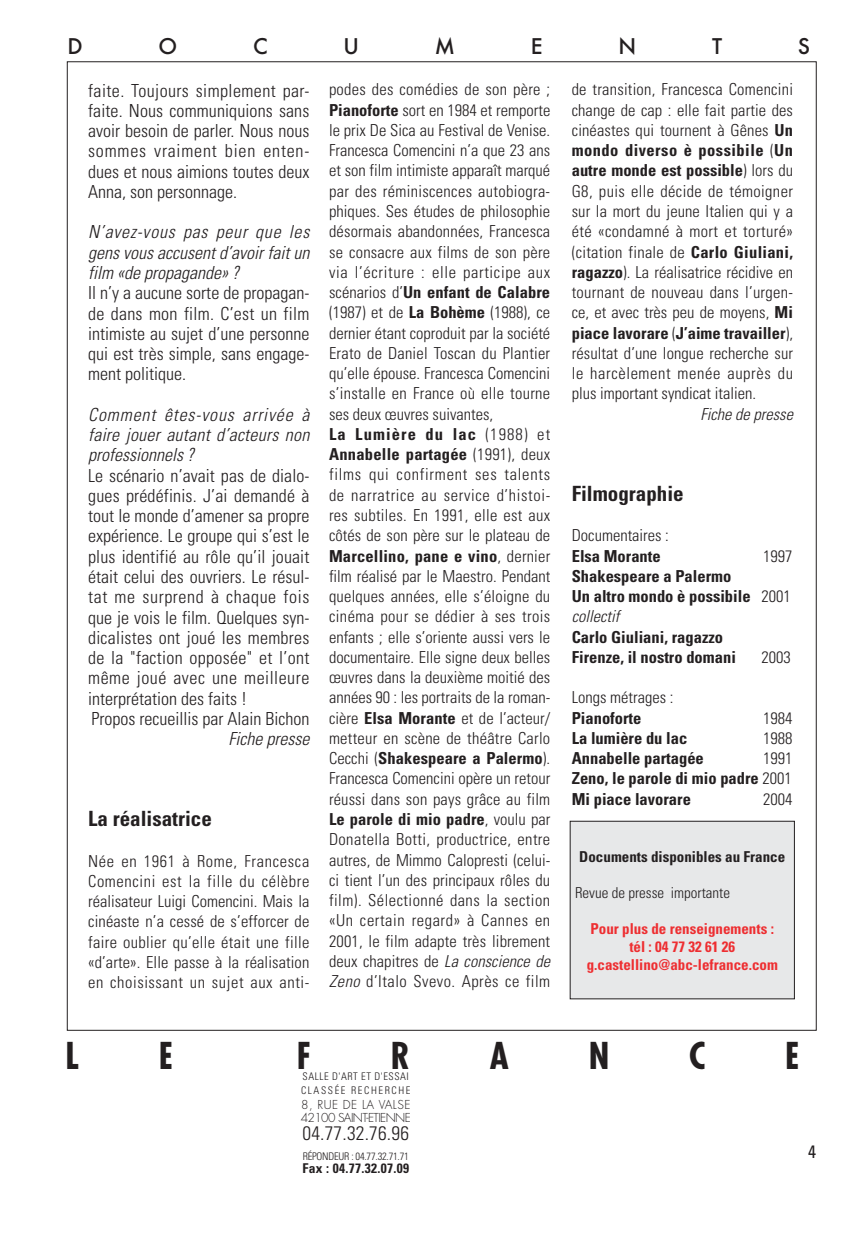
<style>
.page{position:relative;width:851px;height:1234px;background:#fff}
.page>*{position:absolute;margin:0;border:0;box-sizing:border-box;transform-origin:0 0}
.t1{font:700 condensed 36px "Futura";color:#231f20}
.t2{font:700 condensed 21px "Univers";color:#231f20}
.t3{font:500 21px "Futura";color:#231f20}
.t4{font:300 condensed 19.5px "Univers";letter-spacing:.01em;color:#231f20}
.t5{font:300 condensed 18px/20.2px "Univers";color:#231f20;text-align:justify}
.t6{font:italic 300 condensed 18px/20.2px "Univers";color:#231f20;text-align:justify}
.t7{font:condensed 18px "Univers";color:#231f20}
.t8{font:300 condensed 16.5px/20.2px "Univers";letter-spacing:.005em;color:#231f20;text-align:justify}
.t9{font:700 condensed 16.5px/20.2px "Univers";color:#231f20}
.t10{font:italic 300 condensed 16.5px "Univers";color:#231f20}
.t11{font:700 condensed 15px/18px "Univers";color:#ee2e31;text-align:center}
.t12{font:700 condensed 15px "Univers";color:#231f20}
.t13{font:300 condensed 15px "Univers";color:#231f20}
.t14{font:700 condensed 13.5px "Univers";letter-spacing:.025em;color:#231f20}
.t15{font:300 12px/13.5px "Futura";letter-spacing:-.05em;color:#231f20}
.t16{font:300 condensed 10.5px/13.5px "Univers";letter-spacing:.15em;color:#231f20}
.t17{font:300 condensed 10.5px "Univers";letter-spacing:-.02em;color:#231f20}
.s1{font-weight:700}
.s2{font-style:italic}
.s3{font-weight:300}
.s4{font-weight:300;font-style:italic}
</style>
<div class="page">
<div style="left:570px;top:821px;width:224px;height:177px;background:#e7e8e9"></div>
<p class="t3" style="left:67px;top:37px;width:17px">D</p>
<p class="t3" style="left:158px;top:37px;width:20px">O</p>
<p class="t3" style="left:253px;top:37px;width:16px">C</p>
<p class="t3" style="left:343px;top:37px;width:17px">U</p>
<p class="t3" style="left:435px;top:37px;width:22px">M</p>
<p class="t3" style="left:531px;top:37px;width:13px">E</p>
<p class="t3" style="left:618px;top:37px;width:19px">N</p>
<p class="t3" style="left:712px;top:37px;width:12px">T</p>
<p class="t3" style="left:797px;top:37px;width:14px">S</p>
<p class="t5" style="left:88px;top:82px;width:223px">faite. Toujours simplement par&shy;faite. Nous communiquions sans avoir besoin de parler. Nous nous sommes vraiment bien enten&shy;dues et nous aimions toutes deux Anna, son personnage.</p>
<p class="t6" style="left:88px;top:224px;width:223px">N’avez-vous pas peur que les gens vous accusent d’avoir fait un film «de propagande» ?</p>
<p class="t5" style="left:88px;top:284px;width:223px">Il n’y a aucune sorte de propagan&shy;de dans mon film. C’est un film intimiste au sujet d’une personne qui est très simple, sans engage&shy;ment politique.</p>
<p class="t6" style="left:88px;top:406px;width:223px">Comment êtes-vous arrivée à faire jouer autant d’acteurs non professionnels ?</p>
<p class="t5" style="left:88px;top:467px;width:223px;text-align:left">Le scénario n’avait pas de dialo&shy;gues prédéfinis. J’ai demandé à tout le monde d’amener sa propre expérience. Le groupe qui s’est le plus identifié au rôle qu’il jouait était celui des ouvriers. Le résul&shy;tat me surprend à chaque fois que je vois le film. Quelques syn&shy;dicalistes ont joué les membres de la "faction opposée" et l’ont même joué avec une meilleure interprétation des faits !<br>Propos recueillis par Alain Bichon</p>
<p class="t6" style="left:228px;top:730px;width:82px">Fiche presse</p>
<p class="t2" style="left:88px;top:810px;width:125px">La réalisatrice</p>
<p class="t8" style="left:88px;top:852px;width:223px">Née en 1961 à Rome, Francesca Comencini est la fille du célèbre réalisateur Luigi Comencini. Mais la cinéaste n’a cessé de s’efforcer de faire oublier qu’elle était une fille «d’arte». Elle passe à la réalisation en choisissant un sujet aux anti-</p>
<p class="t8" style="left:329px;top:81px;width:223px;text-align:left">podes des comédies de son père ; <span class="s1">Pianoforte</span> sort en 1984 et remporte le prix De Sica au Festival de Venise.<br>Francesca Comencini n’a que 23 ans et son film intimiste apparaît marqué par des réminiscences autobiogra&shy;phiques. Ses études de philosophie désormais abandonnées, Francesca se consacre aux films de son père via l’écriture : elle participe aux scénarios d’<span class="s1">Un enfant de Calabre </span>(1987) et de <span class="s1">La Bohème</span> (1988), ce dernier étant coproduit par la société Erato de Daniel Toscan du Plantier qu’elle épouse. Francesca Comencini s’installe en France où elle tourne ses deux œuvres suivantes,<br><span class="s1">La Lumière du lac</span> (1988) et <span class="s1">Annabelle partagée</span> (1991), deux films qui confirment ses talents de narratrice au service d’histoi&shy;res subtiles. En 1991, elle est aux côtés de son père sur le plateau de <span class="s1">Marcellino, pane e vino</span>, dernier film réalisé par le Maestro. Pendant quelques années, elle s’éloigne du cinéma pour se dédier à ses trois enfants ; elle s’oriente aussi vers le documentaire. Elle signe deux belles œuvres dans la deuxième moitié des années 90 : les portraits de la roman&shy;cière <span class="s1">Elsa Morante</span> et de l’acteur/ metteur en scène de théâtre Carlo Cecchi (<span class="s1">Shakespeare a Palermo</span>).<br>Francesca Comencini opère un retour réussi dans son pays grâce au film <span class="s1">Le parole di mio padre</span>, voulu par Donatella Botti, productrice, entre autres, de Mimmo Calopresti (celui&shy;ci tient l’un des principaux rôles du film). Sélectionné dans la section «Un certain regard» à Cannes en 2001, le film adapte très librement deux chapitres de <span class="s2">La conscience de Zeno</span> d’Italo Svevo. Après ce film</p>
<p class="t8" style="left:571px;top:81px;width:223px">de transition, Francesca Comencini change de cap : elle fait partie des cinéastes qui tournent à Gênes <span class="s1">Un mondo diverso è possibile</span> (<span class="s1">Un autre monde est possible</span>) lors du G8, puis elle décide de témoigner sur la mort du jeune Italien qui y a été «condamné à mort et torturé» (citation finale de <span class="s1">Carlo Giuliani, ragazzo</span>). La réalisatrice récidive en tournant de nouveau dans l’urgen&shy;ce, et avec très peu de moyens, <span class="s1">Mi piace lavorare</span> (<span class="s1">J’aime travailler</span>), résultat d’une longue recherche sur le harcèlement menée auprès du plus important syndicat italien.</p>
<p class="t10" style="left:700px;top:407px;width:94px">Fiche de presse</p>
<p class="t2" style="left:571px;top:485px;width:113px">Filmographie</p>
<p class="t8" style="left:571px;top:527px;width:99px">Documentaires :</p>
<p class="t9" style="left:571px;top:547px;width:90px">Elsa Morante</p>
<p class="t8" style="left:763px;top:547px;width:31px">1997</p>
<p class="t9" style="left:571px;top:567px;width:221px">Shakespeare a Palermo<br>Un altro mondo è possibile <span class="s3">2001 </span><span class="s4">collectif</span></p>
<p class="t9" style="left:571px;top:628px;width:166px">Carlo Giuliani, ragazzo<br>Firenze, il nostro domani</p>
<p class="t8" style="left:761px;top:648px;width:31px">2003</p>
<p class="t8" style="left:571px;top:689px;width:103px">Longs métrages :</p>
<p class="t9" style="left:571px;top:709px;width:71px">Pianoforte</p>
<p class="t8" style="left:763px;top:709px;width:31px">1984</p>
<p class="t9" style="left:571px;top:729px;width:117px">La lumière du lac</p>
<p class="t8" style="left:763px;top:729px;width:31px">1988</p>
<p class="t9" style="left:571px;top:749px;width:133px">Annabelle partagée</p>
<p class="t9" style="left:571px;top:749px;width:222px;text-align:justify;text-indent:191px"><span class="s3">1991<br></span>Zeno, le parole di mio padre <span class="s3">2001<br></span>Mi piace lavorare</p>
<p class="t8" style="left:763px;top:790px;width:31px">2004</p>
<p class="t12" style="left:579px;top:851px;width:207px">Documents disponibles au France</p>
<p class="t13" style="left:575px;top:887px;width:156px">Revue de presse importante</p>
<p class="t11" style="left:586px;top:921px;width:193px">Pour plus de renseignements : tél : 04 77 32 61 26 g.castellino@abc-lefrance.com</p>
<h1 class="t1" style="left:65px;top:1039px;width:15px">L</h1>
<h1 class="t1" style="left:159px;top:1039px;width:16px">E</h1>
<h1 class="t1" style="left:297px;top:1039px;width:16px">F</h1>
<h1 class="t1" style="left:391px;top:1039px;width:21px">R</h1>
<h1 class="t1" style="left:490px;top:1039px;width:21px">A</h1>
<h1 class="t1" style="left:588px;top:1039px;width:22px">N</h1>
<h1 class="t1" style="left:689px;top:1039px;width:18px">C</h1>
<h1 class="t1" style="left:785px;top:1039px;width:16px">E</h1>
<p class="t16" style="left:301px;top:1070px;width:111px">SALLE D'ART ET D'ESSAI<br>CLASSÉE RECHERCHE</p>
<p class="t15" style="left:300px;top:1098px;width:112px">8, RUE DE LA VALSE<br>42100 SAINT-ETIENNE</p>
<p class="t4" style="left:302px;top:1125px;width:108px">04.77.32.76.96</p>
<p class="t17" style="left:302px;top:1151px;width:108px">RÉPONDEUR : 04.77.32.71.71</p>
<p class="t14" style="left:302px;top:1162px;width:108px">Fax : 04.77.32.07.09</p>
<p class="t7" style="left:808px;top:1144px;width:9px">4</p>
</div>
